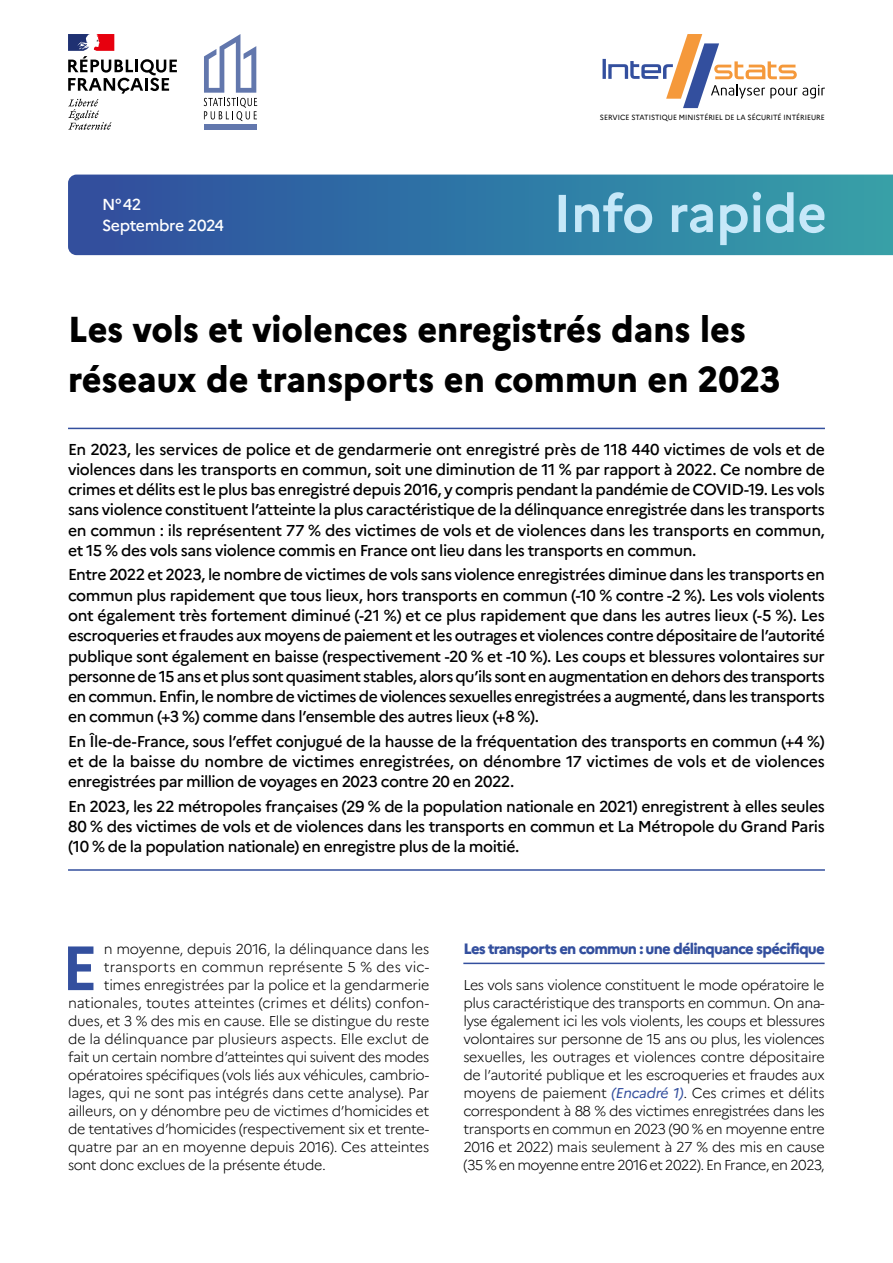
<style>
.page{position:relative;width:893px;height:1263px;background:#fff}
.page>*{position:absolute;margin:0;border:0;box-sizing:border-box;transform-origin:0 0}
.t1{font:700 62.4px "Marianne";color:#334f9e}
.t2{font:800 36px/49.5px "Marianne";color:#000;scale:.96 1}
.t3{font:500 15.9px/21.1px "Marianne";letter-spacing:-.03em;color:#fff}
.t4{font:500 15.75px/20.2px "Marianne";letter-spacing:-.03em;color:#000;text-align:justify}
.t5{font:800 15px "Marianne";letter-spacing:-.055em;color:#334f9e}
.t6{font:300 14.25px/18px "Marianne";letter-spacing:-.02em;color:#000;text-align:justify}
.t7{font:300 14.25px "Marianne";letter-spacing:.005em;color:#000}
.t8{font:7.5px "Marianne";color:#000;scale:.95 1}
.s1{font-weight:400;font-style:italic;color:#334f9e}
</style>
<div class="page">
<svg style="left:68px;top:175px;width:825px;height:80px;background:#3070a3"></svg>
<svg style="left:559px;top:192px;width:266px;height:53px;background:#5ca6be"></svg>
<hr style="left:463px;top:963px;width:362px;height:1px;background:#334f9e">
<hr style="left:68px;top:428px;width:757px;height:1px;background:#334f9e">
<hr style="left:68px;top:869px;width:757px;height:2px;background:#334f9e">
<svg style="left:68px;top:34px;width:109px;height:96px"></svg>
<div style="left:204px;top:124px;width:52px;height:6px;background:#6277ad"></div>
<svg style="left:204px;top:34px;width:53px;height:87px"></svg>
<hr style="left:603px;top:59px;width:3px;height:20px;background:#334f9e">
<svg style="left:608px;top:34px;width:217px;height:74px"></svg>
<p class="t3" style="left:102px;top:194px;width:124px">N°42<br>Septembre 2024</p>
<p class="t8" style="left:600px;top:113px;width:238px">SERVICE STATISTIQUE MINISTÉRIEL DE LA SÉCURITÉ INTÉRIEURE</p>
<h2 class="t2" style="left:68px;top:305px;width:744px">Les vols et violences enregistrés dans les réseaux de transports en commun en 2023</h2>
<p class="t4" style="left:68px;top:439px;width:758px">En 2023, les services de police et de gendarmerie ont enregistré près de 118 440 victimes de vols et de violences dans les transports en commun, soit une diminution de 11 % par rapport à 2022. Ce nombre de crimes et délits est le plus bas enregistré depuis 2016, y compris pendant la pandémie de COVID-19. Les vols sans violence constituent l’atteinte la plus caractéristique de la délinquance enregistrée dans les transports en commun : ils représentent 77 % des victimes de vols et de violences dans les transports en commun, et 15 % des vols sans violence commis en France ont lieu dans les transports en commun.</p>
<p class="t4" style="left:68px;top:565px;width:758px">Entre 2022 et 2023, le nombre de victimes de vols sans violence enregistrées diminue dans les transports en commun plus rapidement que tous lieux, hors transports en commun (-10 % contre -2 %). Les vols violents ont également très fortement diminué (-21 %) et ce plus rapidement que dans les autres lieux (-5 %). Les escroqueries et fraudes aux moyens de paiement et les outrages et violences contre dépositaire de l’autorité publique sont également en baisse (respectivement -20 % et -10 %). Les coups et blessures volontaires sur personne de 15 ans et plus sont quasiment stables, alors qu’ils sont en augmentation en dehors des transports en commun. Enfin, le nombre de victimes de violences sexuelles enregistrées a augmenté, dans les transports en commun (+3 %) comme dans l’ensemble des autres lieux (+8 %).</p>
<p class="t4" style="left:68px;top:731px;width:758px">En Île-de-France, sous l’effet conjugué de la hausse de la fréquentation des transports en commun (+4 %) et de la baisse du nombre de victimes enregistrées, on dénombre 17 victimes de vols et de violences enregistrées par million de voyages en 2023 contre 20 en 2022.</p>
<p class="t4" style="left:68px;top:796px;width:758px">En 2023, les 22 métropoles françaises (29 % de la population nationale en 2021) enregistrent à elles seules 80 % des victimes de vols et de violences dans les transports en commun et La Métropole du Grand Paris (10 % de la population nationale) en enregistre plus de la moitié.</p>
<h1 class="t1" style="left:62px;top:930px;width:38px">E</h1>
<p class="t6" style="left:104px;top:940px;width:327px">n moyenne, depuis 2016, la délinquance dans les</p>
<p class="t7" style="left:104px;top:958px;width:327px">transports en commun représente 5 % des vic-</p>
<p class="t6" style="left:104px;top:976px;width:327px">times enregistrées par la police et la gendarmerie</p>
<p class="t6" style="left:68px;top:994px;width:363px">nationales, toutes atteintes (crimes et délits) confon-</p>
<p class="t6" style="left:68px;top:1012px;width:363px">dues, et 3 % des mis en cause. Elle se distingue du reste</p>
<p class="t6" style="left:68px;top:1030px;width:363px">de la délinquance par plusieurs aspects. Elle exclut de</p>
<p class="t6" style="left:68px;top:1048px;width:363px">fait un certain nombre d’atteintes qui suivent des modes</p>
<p class="t6" style="left:68px;top:1066px;width:363px">opératoires spécifiques (vols liés aux véhicules, cambrio-</p>
<p class="t6" style="left:68px;top:1084px;width:363px">lages, qui ne sont pas intégrés dans cette analyse). Par</p>
<p class="t6" style="left:68px;top:1102px;width:363px">ailleurs, on y dénombre peu de victimes d’homicides et</p>
<p class="t6" style="left:68px;top:1120px;width:363px">de tentatives d’homicides (respectivement six et trente-</p>
<p class="t6" style="left:68px;top:1138px;width:363px">quatre par an en moyenne depuis 2016). Ces atteintes</p>
<p class="t6" style="left:68px;top:1156px;width:259px">sont donc exclues de la présente étude.</p>
<p class="t5" style="left:463px;top:940px;width:363px">Les transports en commun : une délinquance spécifique</p>
<p class="t6" style="left:463px;top:976px;width:363px">Les vols sans violence constituent le mode opératoire le plus caractéristique des transports en commun. On ana&shy;lyse également ici les vols violents, les coups et blessures volontaires sur personne de 15 ans ou plus, les violences sexuelles, les outrages et violences contre dépositaire de l’autorité publique et les escroqueries et fraudes aux moyens de paiement <span class="s1">(Encadré 1)</span>. Ces crimes et délits correspondent à 88 % des victimes enregistrées dans les transports en commun en 2023 (90 % en moyenne entre 2016 et 2022) mais seulement à 27 % des mis en cause (35 % en moyenne entre 2016 et 2022). En France, en 2023,</p>
</div>
